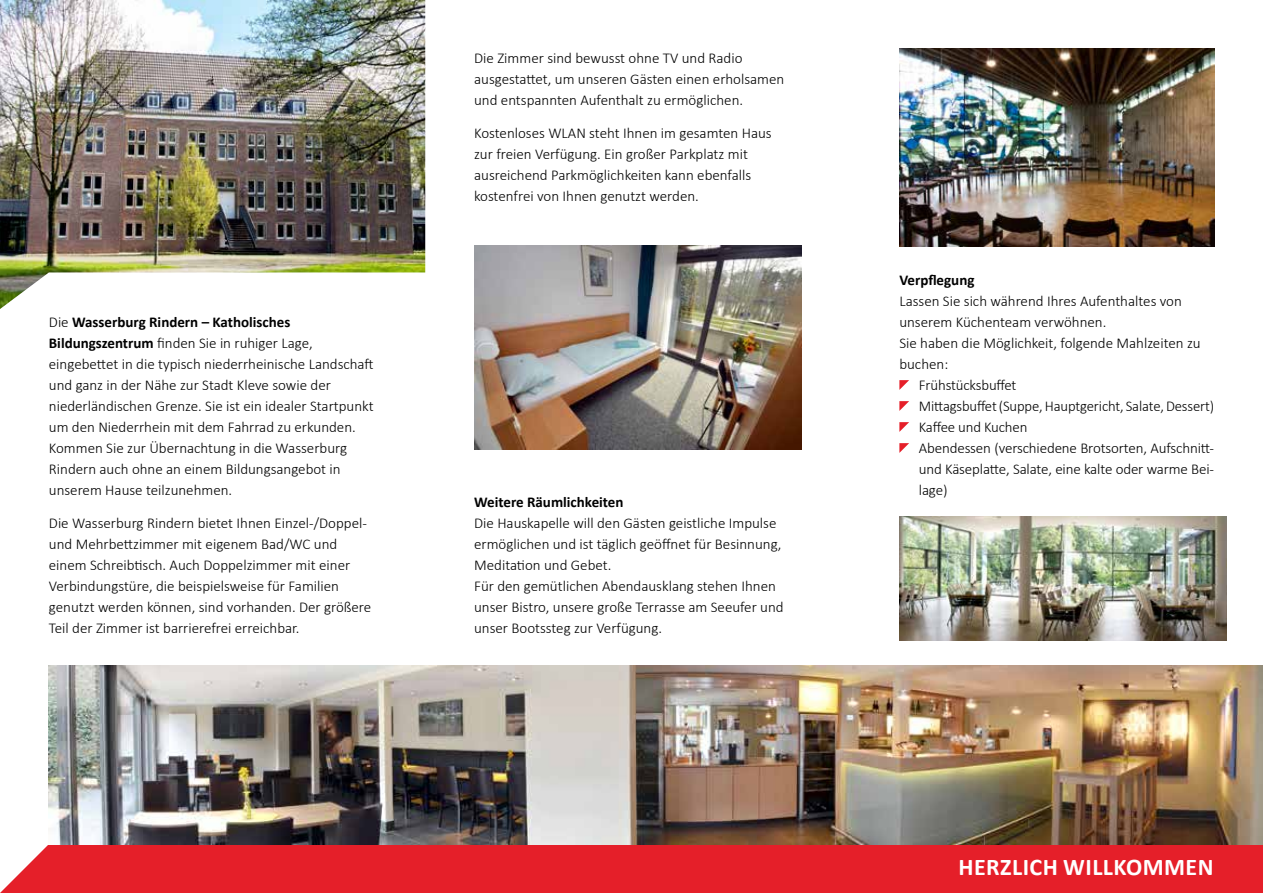
<style>
.page{position:relative;width:1263px;height:893px;background:#fff}
.page>*{position:absolute;margin:0;border:0;box-sizing:border-box;transform-origin:0 0}
.t1{font:700 24px "Calibri";letter-spacing:.02em;color:#fff}
.t2{font:300 15px/21px "Calibri";color:#000}
.t3{font:700 15px "Calibri";color:#000}
.s1{font-weight:700}
</style>
<div class="page">
<div style="left:0;top:844px;width:1263px;height:49px;background:#e51f29"></div>
<img style="left:49px;top:665px;width:1214px;height:179px">
<svg style="left:899px;top:380px;width:10px;height:10px"></svg>
<svg style="left:899px;top:401px;width:10px;height:10px"></svg>
<svg style="left:899px;top:422px;width:10px;height:10px"></svg>
<svg style="left:899px;top:443px;width:10px;height:10px"></svg>
<img style="left:0;top:0;width:425px;height:309px">
<img style="left:899px;top:49px;width:315px;height:197px">
<img style="left:474px;top:246px;width:327px;height:203px">
<img style="left:899px;top:517px;width:328px;height:123px">
<p class="t2" style="left:49px;top:311px;width:326px">Die <span class="s1">Wasserburg Rindern – Katholisches Bildungszentrum</span> finden Sie in ruhiger Lage, eingebettet in die typisch niederrheinische Landschaft und ganz in der Nähe zur Stadt Kleve sowie der niederländischen Grenze. Sie ist ein idealer Startpunkt um den Niederrhein mit dem Fahrrad zu erkunden.<br>Kommen Sie zur Übernachtung in die Wasserburg Rindern auch ohne an einem Bildungsangebot in unserem Hause teilzunehmen.</p>
<p class="t2" style="left:49px;top:512px;width:324px">Die Wasserburg Rindern bietet Ihnen Einzel-/Doppel&shy;und Mehrbettzimmer mit eigenem Bad/WC und einem Schreibtisch. Auch Doppelzimmer mit einer Verbindungstüre, die beispielsweise für Familien genutzt werden können, sind vorhanden. Der größere Teil der Zimmer ist barrierefrei erreichbar.</p>
<p class="t2" style="left:474px;top:47px;width:312px">Die Zimmer sind bewusst ohne TV und Radio ausgestattet, um unseren Gästen einen erholsamen und entspannten Aufenthalt zu ermöglichen.</p>
<p class="t2" style="left:474px;top:122px;width:299px">Kostenloses WLAN steht Ihnen im gesamten Haus zur freien Verfügung. Ein großer Parkplatz mit ausreichend Parkmöglichkeiten kann ebenfalls kostenfrei von Ihnen genutzt werden.</p>
<p class="t3" style="left:474px;top:491px;width:151px">Weitere Räumlichkeiten</p>
<p class="t2" style="left:474px;top:512px;width:311px">Die Hauskapelle will den Gästen geistliche Impulse ermöglichen und ist täglich geöffnet für Besinnung, Meditation und Gebet.<br>Für den gemütlichen Abendausklang stehen Ihnen unser Bistro, unsere große Terrasse am Seeufer und unser Bootssteg zur Verfügung.</p>
<p class="t3" style="left:899px;top:269px;width:77px">Verpflegung</p>
<p class="t2" style="left:899px;top:290px;width:284px">Lassen Sie sich während Ihres Aufenthaltes von</p>
<p class="t2" style="left:899px;top:311px;width:208px">unserem Küchenteam verwöhnen.</p>
<p class="t2" style="left:899px;top:332px;width:303px">Sie haben die Möglichkeit, folgende Mahlzeiten zu</p>
<p class="t2" style="left:899px;top:353px;width:50px">buchen:</p>
<p class="t2" style="left:919px;top:374px;width:99px">Frühstücksbuffet</p>
<p class="t2" style="left:919px;top:395px;width:297px">Mittagsbuffet (Suppe, Hauptgericht, Salate, Dessert)</p>
<p class="t2" style="left:919px;top:416px;width:110px">Kaffee und Kuchen</p>
<p class="t2" style="left:919px;top:437px;width:297px">Abendessen (verschiedene Brotsorten, Aufschnitt-</p>
<p class="t2" style="left:919px;top:458px;width:296px">und Käseplatte, Salate, eine kalte oder warme Bei-</p>
<p class="t2" style="left:919px;top:479px;width:30px">lage)</p>
<h1 class="t1" style="left:958px;top:850px;width:257px">HERZLICH WILLKOMMEN</h1>
</div>
